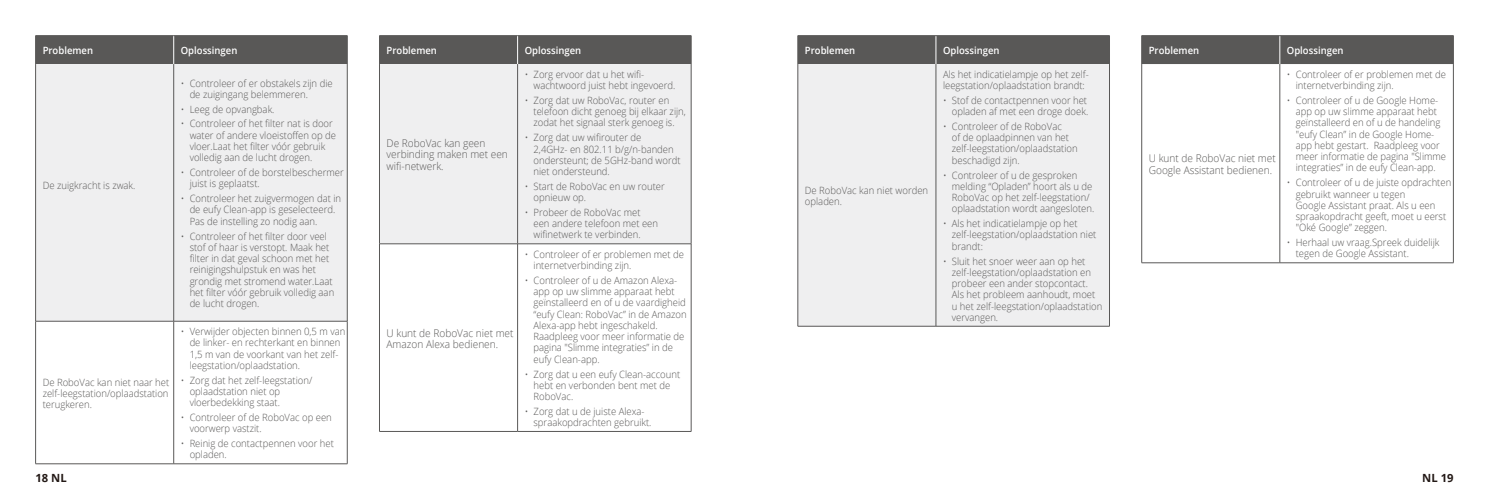
<style>
.page{position:relative;width:1489px;height:504px;background:#fff}
.page>*{position:absolute;margin:0;border:0;box-sizing:border-box;transform-origin:0 0}
.t1{font:700 11.25px "Open Sans";color:#231916}
.t2{font:300 10.62px/11.2px "Open Sans";color:#595857;scale:.95 1}
.t3{font:300 10px/11.2px "Open Sans";color:#595857;scale:.95 1}
.t4{font:600 10px "Open Sans";color:#fff;scale:.95 1}
</style>
<div class="page">
<div style="left:36px;top:64px;width:311px;height:256px;background:#efeff0"></div>
<hr style="left:35px;top:64px;width:1px;height:257px;background:#595857">
<hr style="left:173px;top:64px;width:1px;height:257px;background:#595857">
<hr style="left:347px;top:64px;width:1px;height:257px;background:#595857">
<hr style="left:35px;top:321px;width:1px;height:142px;background:#595857">
<hr style="left:173px;top:321px;width:1px;height:142px;background:#595857">
<hr style="left:347px;top:321px;width:1px;height:142px;background:#595857">
<hr style="left:35px;top:320px;width:139px;height:1px;background:#595857">
<hr style="left:174px;top:320px;width:173px;height:1px;background:#595857">
<hr style="left:35px;top:35px;width:139px;height:1px;background:#595857">
<hr style="left:174px;top:35px;width:173px;height:1px;background:#595857">
<div style="left:35px;top:36px;width:313px;height:28px;background:#595857"></div>
<hr style="left:35px;top:463px;width:139px;height:1px;background:#595857">
<hr style="left:174px;top:463px;width:173px;height:1px;background:#595857">
<div style="left:380px;top:64px;width:311px;height:179px;background:#efeff0"></div>
<hr style="left:379px;top:64px;width:1px;height:179px;background:#595857">
<hr style="left:517px;top:64px;width:1px;height:179px;background:#595857">
<hr style="left:691px;top:64px;width:1px;height:179px;background:#595857">
<hr style="left:379px;top:244px;width:1px;height:187px;background:#595857">
<hr style="left:517px;top:244px;width:1px;height:187px;background:#595857">
<hr style="left:691px;top:244px;width:1px;height:187px;background:#595857">
<hr style="left:379px;top:35px;width:138px;height:1px;background:#595857">
<hr style="left:517px;top:35px;width:174px;height:1px;background:#595857">
<div style="left:379px;top:36px;width:313px;height:28px;background:#595857"></div>
<hr style="left:379px;top:243px;width:138px;height:1px;background:#595857">
<hr style="left:379px;top:431px;width:138px;height:1px;background:#595857">
<hr style="left:517px;top:243px;width:174px;height:1px;background:#595857">
<hr style="left:517px;top:431px;width:174px;height:1px;background:#595857">
<div style="left:798px;top:64px;width:311px;height:261px;background:#efeff0"></div>
<hr style="left:797px;top:64px;width:1px;height:262px;background:#595857">
<hr style="left:935px;top:64px;width:1px;height:262px;background:#595857">
<hr style="left:1109px;top:64px;width:1px;height:262px;background:#595857">
<hr style="left:797px;top:35px;width:138px;height:1px;background:#595857">
<hr style="left:935px;top:35px;width:174px;height:1px;background:#595857">
<div style="left:797px;top:36px;width:313px;height:28px;background:#595857"></div>
<hr style="left:797px;top:325px;width:138px;height:1px;background:#595857">
<hr style="left:935px;top:325px;width:174px;height:1px;background:#595857">
<hr style="left:1141px;top:64px;width:1px;height:198px;background:#595857">
<hr style="left:1279px;top:64px;width:1px;height:198px;background:#595857">
<hr style="left:1452px;top:64px;width:1px;height:198px;background:#595857">
<hr style="left:1141px;top:35px;width:138px;height:1px;background:#595857">
<hr style="left:1279px;top:35px;width:174px;height:1px;background:#595857">
<div style="left:1141px;top:36px;width:312px;height:28px;background:#595857"></div>
<hr style="left:1141px;top:262px;width:138px;height:1px;background:#595857">
<hr style="left:1279px;top:262px;width:174px;height:1px;background:#595857">
<p class="t4" style="left:43px;top:43px;width:55px">Problemen</p>
<p class="t4" style="left:181px;top:43px;width:61px">Oplossingen</p>
<p class="t3" style="left:43px;top:180px;width:99px">De zuigkracht is zwak.</p>
<p class="t3" style="left:43px;top:375px;width:135px;text-align:justify">De RoboVac kan niet naar het zelf-leegstation/oplaadstation terugkeren.</p>
<p class="t3" style="left:190px;top:77px;width:152px;text-indent:-9px">• Controleer of er obstakels zijn die de zuigingang belemmeren.</p>
<p class="t3" style="left:181px;top:103px;width:100px">• Leeg de opvangbak.</p>
<p class="t3" style="left:190px;top:118px;width:156px;text-indent:-9px">• Controleer of het filter nat is door water of andere vloeistoffen op de vloer.Laat het filter vóór gebruik volledig aan de lucht drogen.</p>
<p class="t3" style="left:190px;top:166px;width:164px;text-indent:-9px">• Controleer of de borstelbeschermer juist is geplaatst.</p>
<p class="t3" style="left:190px;top:192px;width:161px;text-indent:-9px">• Controleer het zuigvermogen dat in de eufy Clean-app is geselecteerd.<br>Pas de instelling zo nodig aan.</p>
<p class="t3" style="left:190px;top:230px;width:154px;text-indent:-9px">• Controleer of het filter door veel stof of haar is verstopt. Maak het filter in dat geval schoon met het reinigingshulpstuk en was het grondig met stromend water.Laat het filter vóór gebruik volledig aan de lucht drogen.</p>
<p class="t3" style="left:190px;top:325px;width:165px;text-indent:-9px">• Verwijder objecten binnen 0,5 m van de linker- en rechterkant en binnen 1,5 m van de voorkant van het zelf&shy;leegstation/oplaadstation.</p>
<p class="t3" style="left:190px;top:374px;width:131px;text-indent:-9px">• Zorg dat het zelf-leegstation/ oplaadstation niet op vloerbedekking staat.</p>
<p class="t3" style="left:190px;top:411px;width:151px;text-indent:-9px">• Controleer of de RoboVac op een voorwerp vastzit.</p>
<p class="t3" style="left:190px;top:437px;width:153px;text-indent:-9px">• Reinig de contactpennen voor het opladen.</p>
<p class="t4" style="left:386px;top:43px;width:55px">Problemen</p>
<p class="t4" style="left:524px;top:43px;width:61px">Oplossingen</p>
<p class="t2" style="left:386px;top:137px;width:129px">De RoboVac kan geen verbinding maken met een wifi-netwerk.</p>
<p class="t2" style="left:386px;top:326px;width:135px">U kunt de RoboVac niet met<br>Amazon Alexa bedienen.</p>
<p class="t3" style="left:533px;top:68px;width:151px;text-indent:-9px">• Zorg ervoor dat u het wifi&shy;wachtwoord juist hebt ingevoerd.</p>
<p class="t3" style="left:533px;top:94px;width:162px;text-indent:-9px">• Zorg dat uw RoboVac, router en telefoon dicht genoeg bij elkaar zijn, zodat het signaal sterk genoeg is.</p>
<p class="t3" style="left:533px;top:131px;width:156px;text-indent:-9px">• Zorg dat uw wifirouter de<br>2,4GHz- en 802.11 b/g/n-banden ondersteunt; de 5GHz-band wordt niet ondersteund.</p>
<p class="t3" style="left:533px;top:180px;width:140px;text-indent:-9px">• Start de RoboVac en uw router opnieuw op.</p>
<p class="t3" style="left:533px;top:206px;width:133px;text-indent:-9px">• Probeer de RoboVac met een andere telefoon met een wifinetwerk te verbinden.</p>
<p class="t3" style="left:533px;top:248px;width:160px;text-indent:-9px">• Controleer of er problemen met de internetverbinding zijn.</p>
<p class="t3" style="left:533px;top:274px;width:163px;text-indent:-9px">• Controleer of u de Amazon Alexa&shy;app op uw slimme apparaat hebt geïnstalleerd en of u de vaardigheid “eufy Clean: RoboVac” in de Amazon<br>Alexa-app hebt ingeschakeld.<br>Raadpleeg voor meer informatie de pagina "Slimme integraties” in de eufy Clean-app.</p>
<p class="t3" style="left:533px;top:367px;width:156px;text-indent:-9px">• Zorg dat u een eufy Clean-account hebt en verbonden bent met de<br>RoboVac.</p>
<p class="t3" style="left:533px;top:405px;width:126px;text-indent:-9px">• Zorg dat u de juiste Alexa&shy;spraakopdrachten gebruikt.</p>
<p class="t4" style="left:804px;top:43px;width:55px">Problemen</p>
<p class="t4" style="left:943px;top:43px;width:61px">Oplossingen</p>
<p class="t3" style="left:804px;top:184px;width:131px">De RoboVac kan niet worden opladen.</p>
<p class="t3" style="left:943px;top:68px;width:155px">Als het indicatielampje op het zelf&shy;leegstation/oplaadstation brandt:</p>
<p class="t3" style="left:943px;top:94px;width:154px;text-align:right">• Stof de contactpennen voor het opladen af met een droge doek.</p>
<p class="t3" style="left:951px;top:120px;width:134px;text-indent:-9px">• Controleer of de RoboVac<br>of de oplaadpinnen van het zelf-leegstation/oplaadstation beschadigd zijn.</p>
<p class="t3" style="left:951px;top:169px;width:151px;text-indent:-9px">• Controleer of u de gesproken melding “Opladen” hoort als u de<br>RoboVac op het zelf-leegstation/ oplaadstation wordt aangesloten.</p>
<p class="t3" style="left:951px;top:217px;width:154px;text-indent:-9px">• Als het indicatielampje op het zelf-leegstation/oplaadstation niet brandt:</p>
<p class="t3" style="left:951px;top:255px;width:160px;text-indent:-9px">• Sluit het snoer weer aan op het zelf-leegstation/oplaadstation en probeer een ander stopcontact.<br>Als het probleem aanhoudt, moet u het zelf-leegstation/oplaadstation vervangen.</p>
<p class="t4" style="left:1148px;top:43px;width:55px">Problemen</p>
<p class="t4" style="left:1286px;top:43px;width:61px">Oplossingen</p>
<p class="t2" style="left:1148px;top:152px;width:135px">U kunt de RoboVac niet met<br>Google Assistant bedienen.</p>
<p class="t3" style="left:1295px;top:68px;width:160px;text-indent:-9px">• Controleer of er problemen met de internetverbinding zijn.</p>
<p class="t3" style="left:1295px;top:94px;width:160px;text-indent:-9px">• Controleer of u de Google Home&shy;app op uw slimme apparaat hebt geïnstalleerd en of u de handeling "eufy Clean” in de Google Home&shy;app hebt gestart. Raadpleeg voor meer informatie de pagina "Slimme integraties” in de eufy Clean-app.</p>
<p class="t3" style="left:1295px;top:176px;width:165px;text-indent:-9px">• Controleer of u de juiste opdrachten gebruikt wanneer u tegen<br>Google Assistant praat. Als u een spraakopdracht geeft, moet u eerst "Oké Google” zeggen.</p>
<p class="t3" style="left:1295px;top:236px;width:153px;text-indent:-9px">• Herhaal uw vraag.Spreek duidelijk tegen de Google Assistant.</p>
<p class="t1" style="left:35px;top:469px;width:33px">18 NL</p>
<p class="t1" style="left:1421px;top:469px;width:33px">NL 19</p>
</div>
